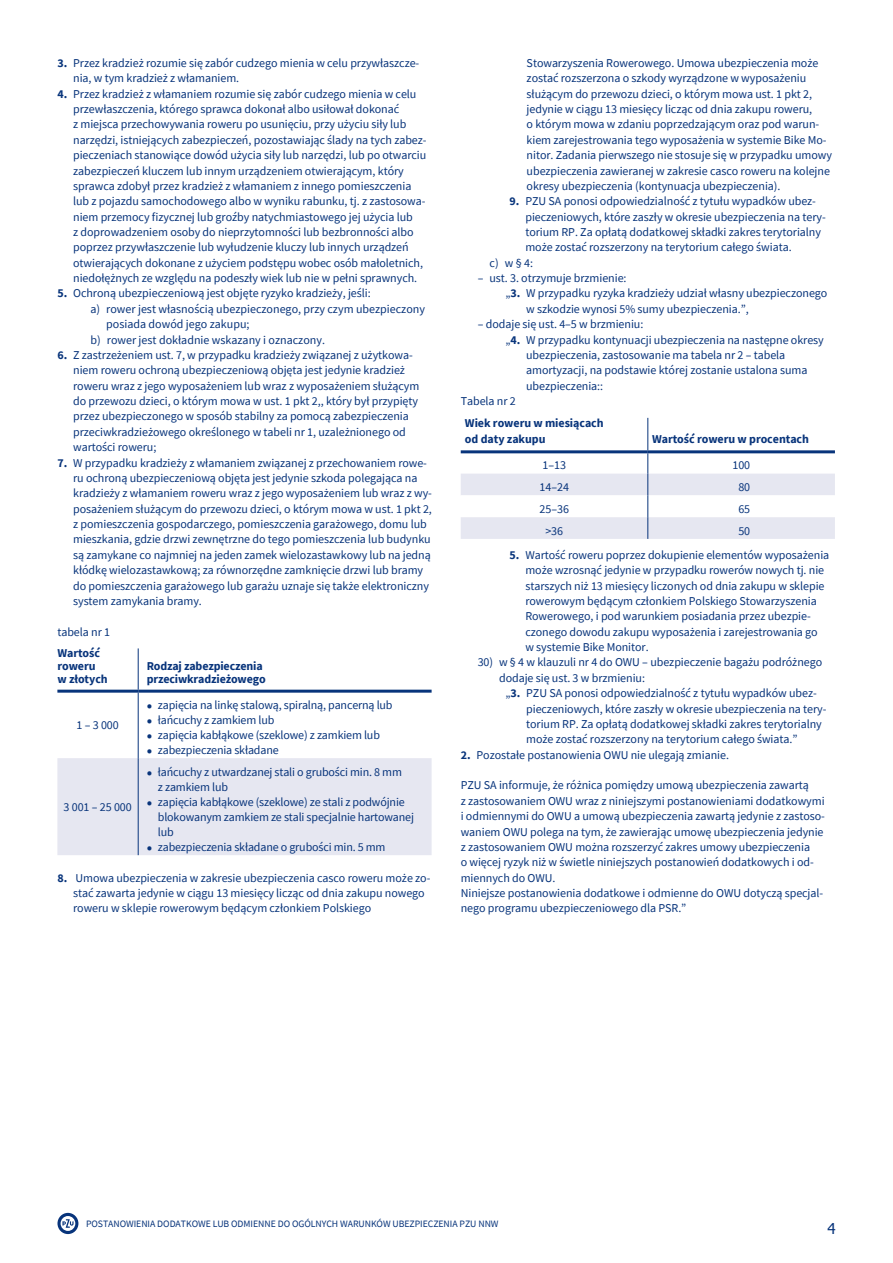
<style>
.page{position:relative;width:893px;height:1263px;background:#fff}
.page>*{position:absolute;margin:0;border:0;box-sizing:border-box;transform-origin:0 0}
.t1{font:15px "Tahoma";color:#08347b}
._1_Treść_normal_I_st{font:12px/15.3px "Source Sans Pro";letter-spacing:-.005em;color:#08347b}
.TEKST_TABELI{font:12px/15px "Source Sans Pro";letter-spacing:-.015em;color:#08347b}
._2_II_st_1cyfra_pod{font:12px/15.3px "Source Sans Pro";letter-spacing:-.005em;color:#08347b}
._4_III_st_pod_1_cyfr{font:12px/15.3px "Source Sans Pro";color:#08347b}
.GŁÓWKA_TABELI{font:700 12px/12.6px "Source Sans Pro";letter-spacing:-.005em;color:#08347b}
.t2{font:9.75px "Source Sans Pro";letter-spacing:-.005em;color:#08347b}
.s1{font-weight:700}
.s2{font-size:18px}
</style>
<div class="page">
<svg style="left:57px;top:1213px;width:21px;height:21px"></svg>
<div style="left:57px;top:758px;width:375px;height:97px;background:#e6e7f1"></div>
<hr style="left:138px;top:648px;width:1px;height:42px;background:#08347b">
<hr style="left:138px;top:693px;width:1px;height:65px;background:#08347b">
<hr style="left:138px;top:758px;width:1px;height:97px;background:#08347b">
<hr style="left:57px;top:690px;width:81px;height:3px;background:#08347b">
<hr style="left:138px;top:690px;width:294px;height:3px;background:#08347b">
<hr style="left:648px;top:418px;width:1px;height:32px;background:#08347b">
<svg style="left:461px;top:453px;width:374px;height:86px"></svg>
<hr style="left:461px;top:450px;width:187px;height:3px;background:#08347b">
<hr style="left:648px;top:450px;width:187px;height:3px;background:#08347b">
<p class="_1_Treść_normal_I_st" style="left:73px;top:55px;width:348px;text-indent:-16px"><span class="s1">3.</span> Przez kradzież rozumie się zabór cudzego mienia w celu przywłaszcze&shy;nia, w tym kradzież z włamaniem.</p>
<p class="_1_Treść_normal_I_st" style="left:73px;top:86px;width:355px;text-indent:-16px"><span class="s1">4.</span> Przez kradzież z włamaniem rozumie się zabór cudzego mienia w celu przewłaszczenia, którego sprawca dokonał albo usiłował dokonać<br>z miejsca przechowywania roweru po usunięciu, przy użyciu siły lub narzędzi, istniejących zabezpieczeń, pozostawiając ślady na tych zabez&shy;pieczeniach stanowiące dowód użycia siły lub narzędzi, lub po otwarciu zabezpieczeń kluczem lub innym urządzeniem otwierającym, który sprawca zdobył przez kradzież z włamaniem z innego pomieszczenia lub z pojazdu samochodowego albo w wyniku rabunku, tj. z zastosowa&shy;niem przemocy fizycznej lub groźby natychmiastowego jej użycia lub<br>z doprowadzeniem osoby do nieprzytomności lub bezbronności albo poprzez przywłaszczenie lub wyłudzenie kluczy lub innych urządzeń otwierających dokonane z użyciem podstępu wobec osób małoletnich, niedołężnych ze względu na podeszły wiek lub nie w pełni sprawnych.</p>
<p class="_1_Treść_normal_I_st" style="left:57px;top:286px;width:315px"><span class="s1">5.</span> Ochroną ubezpieczeniową jest objęte ryzyko kradzieży, jeśli:</p>
<p class="_4_III_st_pod_1_cyfr" style="left:106px;top:301px;width:320px;text-indent:-16px">a) rower jest własnością ubezpieczonego, przy czym ubezpieczony posiada dowód jego zakupu;</p>
<p class="_4_III_st_pod_1_cyfr" style="left:91px;top:332px;width:236px">b) rower jest dokładnie wskazany i oznaczony.</p>
<p class="_1_Treść_normal_I_st" style="left:73px;top:347px;width:348px;text-indent:-16px"><span class="s1">6.</span> Z zastrzeżeniem ust. 7, w przypadku kradzieży związanej z użytkowa&shy;niem roweru ochroną ubezpieczeniową objęta jest jedynie kradzież roweru wraz z jego wyposażeniem lub wraz z wyposażeniem służącym do przewozu dzieci, o którym mowa w ust. 1 pkt 2,, który był przypięty przez ubezpieczonego w sposób stabilny za pomocą zabezpieczenia przeciwkradzieżowego określonego w tabeli nr 1, uzależnionego od wartości roweru;</p>
<p class="_1_Treść_normal_I_st" style="left:73px;top:455px;width:360px;text-indent:-16px"><span class="s1">7.</span> W przypadku kradzieży z włamaniem związanej z przechowaniem rowe&shy;ru ochroną ubezpieczeniową objęta jest jedynie szkoda polegająca na kradzieży z włamaniem roweru wraz z jego wyposażeniem lub wraz z wy&shy;posażeniem służącym do przewozu dzieci, o którym mowa w ust. 1 pkt 2, z pomieszczenia gospodarczego, pomieszczenia garażowego, domu lub mieszkania, gdzie drzwi zewnętrzne do tego pomieszczenia lub budynku są zamykane co najmniej na jeden zamek wielozastawkowy lub na jedną kłódkę wielozastawkową; za równorzędne zamknięcie drzwi lub bramy do pomieszczenia garażowego lub garażu uznaje się także elektroniczny system zamykania bramy.</p>
<p class="_1_Treść_normal_I_st" style="left:57px;top:624px;width:54px">tabela nr 1</p>
<p class="GŁÓWKA_TABELI" style="left:57px;top:647px;width:52px">Wartość roweru w złotych</p>
<p class="GŁÓWKA_TABELI" style="left:147px;top:659px;width:121px">Rodzaj zabezpieczenia przeciwkradzieżowego</p>
<p class="TEKST_TABELI" style="left:77px;top:718px;width:44px">1–3000</p>
<p class="TEKST_TABELI" style="left:147px;top:697px;width:247px"><span class="s2">•</span> zapięcia na linkę stalową, spiralną, pancerną lub</p>
<p class="TEKST_TABELI" style="left:147px;top:712px;width:129px"><span class="s2">•</span> łańcuchy z zamkiem lub</p>
<p class="TEKST_TABELI" style="left:147px;top:727px;width:235px"><span class="s2">•</span> zapięcia kabłąkowe (szeklowe) z zamkiem lub</p>
<p class="TEKST_TABELI" style="left:147px;top:742px;width:134px"><span class="s2">•</span> zabezpieczenia składane</p>
<p class="TEKST_TABELI" style="left:158px;top:764px;width:246px;text-indent:-11px"><span class="s2">•</span> łańcuchy z utwardzanej stali o grubości min. 8 mm z zamkiem lub</p>
<p class="TEKST_TABELI" style="left:158px;top:794px;width:258px;text-indent:-11px"><span class="s2">•</span> zapięcia kabłąkowe (szeklowe) ze stali z podwójnie blokowanym zamkiem ze stali specjalnie hartowanej lub</p>
<p class="TEKST_TABELI" style="left:147px;top:839px;width:240px"><span class="s2">•</span> zabezpieczenia składane o grubości min. 5 mm</p>
<p class="_1_Treść_normal_I_st" style="left:73px;top:870px;width:359px;text-indent:-16px"><span class="s1">8.</span> Umowa ubezpieczenia w zakresie ubezpieczenia casco roweru może zo&shy;stać zawarta jedynie w ciągu 13 miesięcy licząc od dnia zakupu nowego roweru w sklepie rowerowym będącym członkiem Polskiego</p>
<p class="TEKST_TABELI" style="left:64px;top:800px;width:70px">3 001 – 25 000</p>
<p class="_1_Treść_normal_I_st" style="left:527px;top:55px;width:307px">Stowarzyszenia Rowerowego. Umowa ubezpieczenia może zostać rozszerzona o szkody wyrządzone w wyposażeniu służącym do przewozu dzieci, o którym mowa ust. 1 pkt 2, jedynie w ciągu 13 miesięcy licząc od dnia zakupu roweru,<br>o którym mowa w zdaniu poprzedzającym oraz pod warun&shy;kiem zarejestrowania tego wyposażenia w systemie Bike Mo&shy;nitor. Zadania pierwszego nie stosuje się w przypadku umowy ubezpieczenia zawieranej w zakresie casco roweru na kolejne okresy ubezpieczenia (kontynuacja ubezpieczenia).</p>
<p class="_1_Treść_normal_I_st" style="left:525px;top:194px;width:302px;text-indent:-16px"><span class="s1">9.</span> PZU SA ponosi odpowiedzialność z tytułu wypadków ubez&shy;pieczeniowych, które zaszły w okresie ubezpieczenia na tery&shy;torium RP. Za opłatą dodatkowej składki zakres terytorialny może zostać rozszerzony na terytorium całego świata.</p>
<p class="_4_III_st_pod_1_cyfr" style="left:490px;top:255px;width:45px">c) w§4:</p>
<p class="_1_Treść_normal_I_st" style="left:478px;top:270px;width:150px">– ust. 3. otrzymuje brzmienie:</p>
<p class="_1_Treść_normal_I_st" style="left:526px;top:286px;width:303px;text-indent:-21px">„<span class="s1">3.</span> W przypadku ryzyka kradzieży udział własny ubezpieczonego w szkodzie wynosi 5% sumy ubezpieczenia.”,</p>
<p class="_1_Treść_normal_I_st" style="left:478px;top:316px;width:167px">– dodaje się ust. 4–5 w brzmieniu:</p>
<p class="_1_Treść_normal_I_st" style="left:526px;top:332px;width:299px;text-indent:-21px">„<span class="s1">4.</span> W przypadku kontynuacji ubezpieczenia na następne okresy ubezpieczenia, zastosowanie ma tabela nr 2 – tabela amortyzacji, na podstawie której zostanie ustalona suma ubezpieczenia::</p>
<p class="_1_Treść_normal_I_st" style="left:461px;top:393px;width:57px">Tabela nr 2</p>
<p class="GŁÓWKA_TABELI" style="left:465px;top:414px;width:140px;line-height:16.5px">Wiek roweru w miesiącach od daty zakupu</p>
<p class="GŁÓWKA_TABELI" style="left:652px;top:433px;width:158px">Wartość roweru w procentach</p>
<p class="TEKST_TABELI" style="left:543px;top:458px;width:25px">1–13</p>
<p class="TEKST_TABELI" style="left:732px;top:458px;width:19px">100</p>
<p class="TEKST_TABELI" style="left:540px;top:480px;width:31px">14–24</p>
<p class="TEKST_TABELI" style="left:738px;top:480px;width:13px">80</p>
<p class="TEKST_TABELI" style="left:540px;top:501px;width:31px">25–36</p>
<p class="TEKST_TABELI" style="left:738px;top:501px;width:13px">65</p>
<p class="TEKST_TABELI" style="left:545px;top:523px;width:19px">&gt;36</p>
<p class="TEKST_TABELI" style="left:738px;top:523px;width:13px">50</p>
<p class="_1_Treść_normal_I_st" style="left:525px;top:547px;width:305px;text-indent:-16px"><span class="s1">5.</span> Wartość roweru poprzez dokupienie elementów wyposażenia może wzrosnąć jedynie w przypadku rowerów nowych tj. nie starszych niż 13 miesięcy liczonych od dnia zakupu w sklepie rowerowym będącym członkiem Polskiego Stowarzyszenia Rowerowego, i pod warunkiem posiadania przez ubezpie&shy;czonego dowodu zakupu wyposażenia i zarejestrowania go w systemie Bike Monitor.</p>
<p class="_2_II_st_1cyfra_pod" style="left:499px;top:655px;width:325px;text-indent:-21px">30) w § 4 w klauzuli nr 4 do OWU – ubezpieczenie bagażu podróżnego dodaje się ust. 3 w brzmieniu:</p>
<p class="_2_II_st_1cyfra_pod" style="left:526px;top:685px;width:302px;text-indent:-21px">„<span class="s1">3.</span> PZU SA ponosi odpowiedzialność z tytułu wypadków ubez&shy;pieczeniowych, które zaszły w okresie ubezpieczenia na tery&shy;torium RP. Za opłatą dodatkowej składki zakres terytorialny może zostać rozszerzony na terytorium całego świata.”</p>
<p class="_1_Treść_normal_I_st" style="left:461px;top:747px;width:270px"><span class="s1">2.</span> Pozostałe postanowienia OWU nie ulegają zmianie.</p>
<p class="_1_Treść_normal_I_st" style="left:461px;top:778px;width:366px">PZU SA informuje, że różnica pomiędzy umową ubezpieczenia zawartą<br>z zastosowaniem OWU wraz z niniejszymi postanowieniami dodatkowymi i odmiennymi do OWU a umową ubezpieczenia zawartą jedynie z zastoso&shy;waniem OWU polega na tym, że zawierając umowę ubezpieczenia jedynie z zastosowaniem OWU można rozszerzyć zakres umowy ubezpieczenia<br>o więcej ryzyk niż w świetle niniejszych postanowień dodatkowych i od&shy;miennych do OWU.</p>
<p class="_1_Treść_normal_I_st" style="left:461px;top:885px;width:363px">Niniejsze postanowienia dodatkowe i odmienne do OWU dotyczą specjal&shy;nego programu ubezpieczeniowego dla PSR.”</p>
<p class="t2" style="left:86px;top:1217px;width:414px">POSTANOWIENIA DODATKOWE LUB ODMIENNE DO OGÓLNYCH WARUNKÓW UBEZPIECZENIA PZU NNW</p>
<p class="t1" style="left:827px;top:1218px;width:10px">4</p>
</div>
